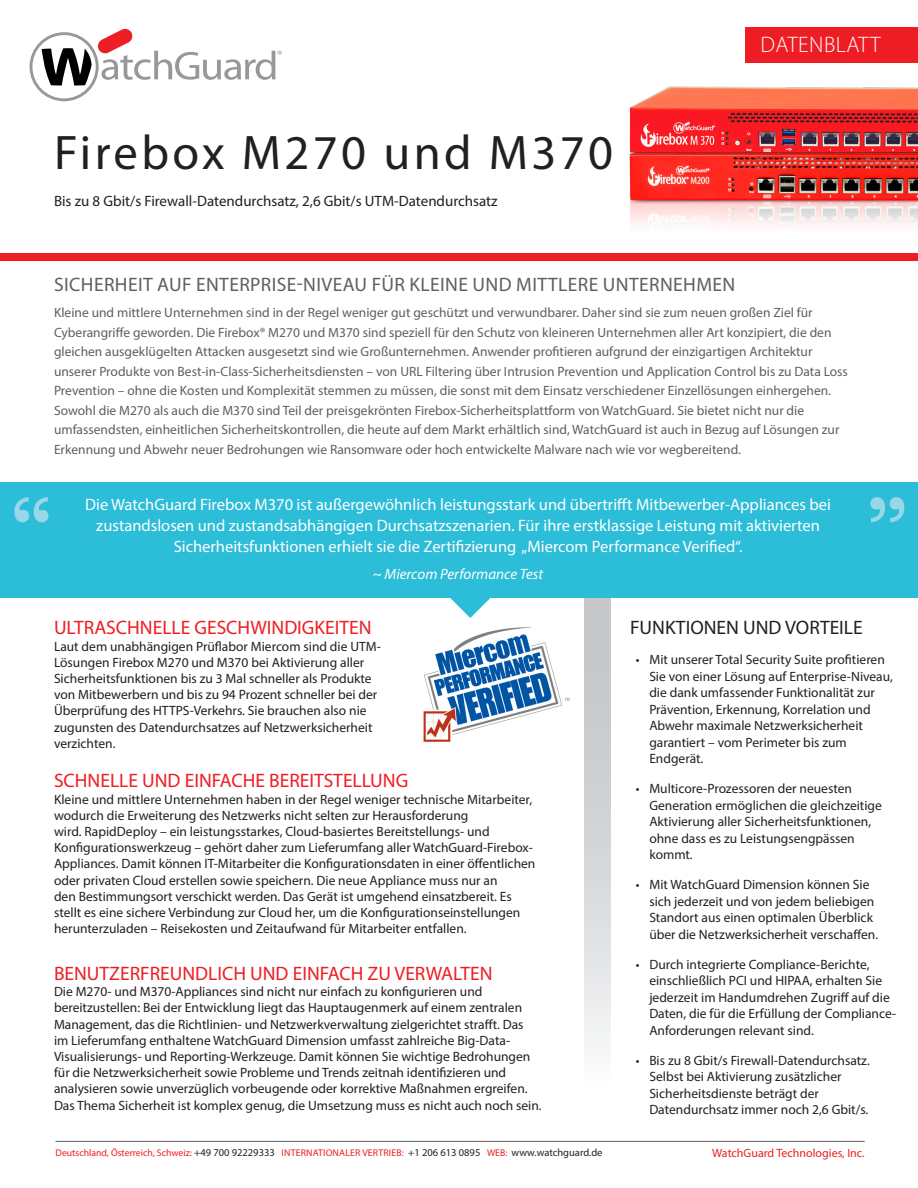
<style>
.page{position:relative;width:918px;height:1188px;background:#fff}
.page>*{position:absolute;margin:0;border:0;box-sizing:border-box;transform-origin:0 0}
._2017_ds_-_Title{font:48.75px "Myriad Pro";letter-spacing:.07em;color:#231f20}
._2011_ds_-_red_subhe{font:300 22.5px "Myriad Pro";letter-spacing:.02em;color:#fff}
._2017-_sub-head{font:19.5px "Myriad Pro";color:#ee1d23}
._2017_-_Headline{font:19.5px "Myriad Pro";letter-spacing:.02em;color:#5f5f62}
._2017_ds_-_body_copy{font:19.5px "Myriad Pro";color:#231f20}
._2017_-_quote_text{font:16.5px/21px "Myriad Pro";color:#fff;text-align:center}
._2017_-_Title_sub-he{font:15px "Myriad Pro";color:#231f20}
._2017_-_Quote_Italic{font:italic 15px "Myriad Pro";color:#fff}
.t1{font:13.5px/16.2px "Myriad Pro";color:#231f20}
._2017-Intro{font:13.5px/19.5px "Myriad Pro";color:#5f5f62}
.t2{font:12px "Myriad Pro";color:#ee1d23}
.t3{font:9.75px "Myriad Pro";color:#ee1d23}
.s1{font-size:10.5px;color:#231f20}
</style>
<div class="page">
<div style="left:585px;top:578px;width:25px;height:592px;background:linear-gradient(to bottom,#babbbe,#fff)"></div>
<hr style="left:56px;top:1141px;width:809px;height:1px;background:#5f5f62">
<svg style="left:30px;top:29px;width:252px;height:72px"></svg>
<img style="left:423px;top:627px;width:146px;height:115px">
<div style="left:0;top:482px;width:918px;height:115px;background:#2cbdd8"></div>
<svg style="left:450px;top:597px;width:41px;height:21px"></svg>
<svg style="left:14px;top:497px;width:34px;height:25px"></svg>
<svg style="left:870px;top:497px;width:34px;height:25px"></svg>
<div style="left:0;top:253px;width:918px;height:7px;background:#ee1d23"></div>
<div style="left:745px;top:27px;width:173px;height:35px;background:#ee1d23"></div>
<img style="left:613px;top:62px;width:305px;height:199px">
<p class="_2017_ds_-_Title" style="left:54px;top:122px;width:561px">Firebox M270 und M370</p>
<p class="_2017_-_Title_sub-he" style="left:54px;top:192px;width:445px">Bis zu 8 Gbit/s Firewall-Datendurchsatz, 2,6 Gbit/s UTM-Datendurchsatz</p>
<p class="_2011_ds_-_red_subhe" style="left:761px;top:31px;width:122px">DATENBLATT</p>
<p class="_2017_-_Headline" style="left:54px;top:272px;width:683px">SICHERHEIT AUF ENTERPRISE-NIVEAU FÜR KLEINE UND MITTLERE UNTERNEHMEN</p>
<p class="_2017-Intro" style="left:54px;top:303px;width:795px">Kleine und mittlere Unternehmen sind in der Regel weniger gut geschützt und verwundbarer. Daher sind sie zum neuen großen Ziel für Cyberangriffe geworden. Die Firebox® M270 und M370 sind speziell für den Schutz von kleineren Unternehmen aller Art konzipiert, die den gleichen ausgeklügelten Attacken ausgesetzt sind wie Großunternehmen. Anwender profitieren aufgrund der einzigartigen Architektur unserer Produkte von Best-in-Class-Sicherheitsdiensten – von URL Filtering über Intrusion Prevention und Application Control bis zu Data Loss Prevention – ohne die Kosten und Komplexität stemmen zu müssen, die sonst mit dem Einsatz verschiedener Einzellösungen einhergehen.<br>Sowohl die M270 als auch die M370 sind Teil der preisgekrönten Firebox-Sicherheitsplattform von WatchGuard. Sie bietet nicht nur die umfassendsten, einheitlichen Sicherheitskontrollen, die heute auf dem Markt erhältlich sind, WatchGuard ist auch in Bezug auf Lösungen zur Erkennung und Abwehr neuer Bedrohungen wie Ransomware oder hoch entwickelte Malware nach wie vor wegbereitend.</p>
<p class="_2017_-_quote_text" style="left:85px;top:493px;width:747px">Die WatchGuard Firebox M370 ist außergewöhnlich leistungsstark und übertrifft Mitbewerber-Appliances bei zustandslosen und zustandsabhängigen Durchsatzszenarien. Für ihre erstklassige Leistung mit aktivierten<br>Sicherheitsfunktionen erhielt sie die Zertifizierung „Miercom Performance Verified“.</p>
<p class="_2017_-_Quote_Italic" style="left:373px;top:564px;width:172px">~ Miercom Performance Test</p>
<p class="_2017-_sub-head" style="left:54px;top:616px;width:319px">ULTRASCHNELLE GESCHWINDIGKEITEN</p>
<p class="t1" style="left:54px;top:638px;width:328px">Laut dem unabhängigen Prüflabor Miercom sind die UTM-Lösungen Firebox M270 und M370 bei Aktivierung aller Sicherheitsfunktionen bis zu 3 Mal schneller als Produkte von Mitbewerbern und bis zu 94 Prozent schneller bei der Überprüfung des HTTPS-Verkehrs. Sie brauchen also nie zugunsten des Datendurchsatzes auf Netzwerksicherheit verzichten.</p>
<p class="_2017-_sub-head" style="left:54px;top:769px;width:356px">SCHNELLE UND EINFACHE BEREITSTELLUNG</p>
<p class="t1" style="left:54px;top:791px;width:483px">Kleine und mittlere Unternehmen haben in der Regel weniger technische Mitarbeiter, wodurch die Erweiterung des Netzwerks nicht selten zur Herausforderung<br>wird. RapidDeploy – ein leistungsstarkes, Cloud-basiertes Bereitstellungs- und Konfigurationswerkzeug – gehört daher zum Lieferumfang aller WatchGuard-Firebox-Appliances. Damit können IT-Mitarbeiter die Konfigurationsdaten in einer öffentlichen oder privaten Cloud erstellen sowie speichern. Die neue Appliance muss nur an<br>den Bestimmungsort verschickt werden. Das Gerät ist umgehend einsatzbereit. Es stellt es eine sichere Verbindung zur Cloud her, um die Konfigurationseinstellungen herunterzuladen – Reisekosten und Zeitaufwand für Mitarbeiter entfallen.</p>
<p class="_2017-_sub-head" style="left:54px;top:961px;width:440px">BENUTZERFREUNDLICH UND EINFACH ZU VERWALTEN</p>
<p class="t1" style="left:54px;top:983px;width:489px">Die M270- und M370-Appliances sind nicht nur einfach zu konfigurieren und bereitzustellen: Bei der Entwicklung liegt das Hauptaugenmerk auf einem zentralen Management, das die Richtlinien- und Netzwerkverwaltung zielgerichtet strafft. Das<br>im Lieferumfang enthaltene WatchGuard Dimension umfasst zahlreiche Big-Data-Visualisierungs- und Reporting-Werkzeuge. Damit können Sie wichtige Bedrohungen für die Netzwerksicherheit sowie Probleme und Trends zeitnah identifizieren und analysieren sowie unverzüglich vorbeugende oder korrektive Maßnahmen ergreifen.<br>Das Thema Sicherheit ist komplex genug, die Umsetzung muss es nicht auch noch sein.</p>
<p class="t3" style="left:56px;top:1147px;width:549px">Deutschland, Österreich, Schweiz: <span class="s1">+49 700 92229333</span> INTERNATIONALER VERTRIEB: <span class="s1">+1 206 613 0895</span> WEB: <span class="s1">www.watchguard.de</span></p>
<p class="_2017_ds_-_body_copy" style="left:630px;top:616px;width:234px">FUNKTIONEN UND VORTEILE</p>
<p class="t1" style="left:649px;top:651px;width:245px;text-indent:-14px">• Mit unserer Total Security Suite profitieren Sie von einer Lösung auf Enterprise-Niveau, die dank umfassender Funktionalität zur Prävention, Erkennung, Korrelation und Abwehr maximale Netzwerksicherheit garantiert – vom Perimeter bis zum Endgerät.</p>
<p class="t1" style="left:649px;top:780px;width:234px;text-indent:-14px">• Multicore-Prozessoren der neuesten Generation ermöglichen die gleichzeitige Aktivierung aller Sicherheitsfunktionen, ohne dass es zu Leistungsengpässen kommt.</p>
<p class="t1" style="left:649px;top:876px;width:230px;text-indent:-14px">• Mit WatchGuard Dimension können Sie sich jederzeit und von jedem beliebigen Standort aus einen optimalen Überblick über die Netzwerksicherheit verschaffen.</p>
<p class="t1" style="left:649px;top:956px;width:249px;text-indent:-14px">• Durch integrierte Compliance-Berichte, einschließlich PCI und HIPAA, erhalten Sie jederzeit im Handumdrehen Zugriff auf die Daten, die für die Erfüllung der Compliance-Anforderungen relevant sind.</p>
<p class="t1" style="left:649px;top:1052px;width:222px;text-indent:-14px">• Bis zu 8 Gbit/s Firewall-Datendurchsatz.<br>Selbst bei Aktivierung zusätzlicher Sicherheitsdienste beträgt der Datendurchsatz immer noch 2,6 Gbit/s.</p>
<p class="t2" style="left:712px;top:1146px;width:154px">WatchGuard Technologies, Inc.</p>
</div>
